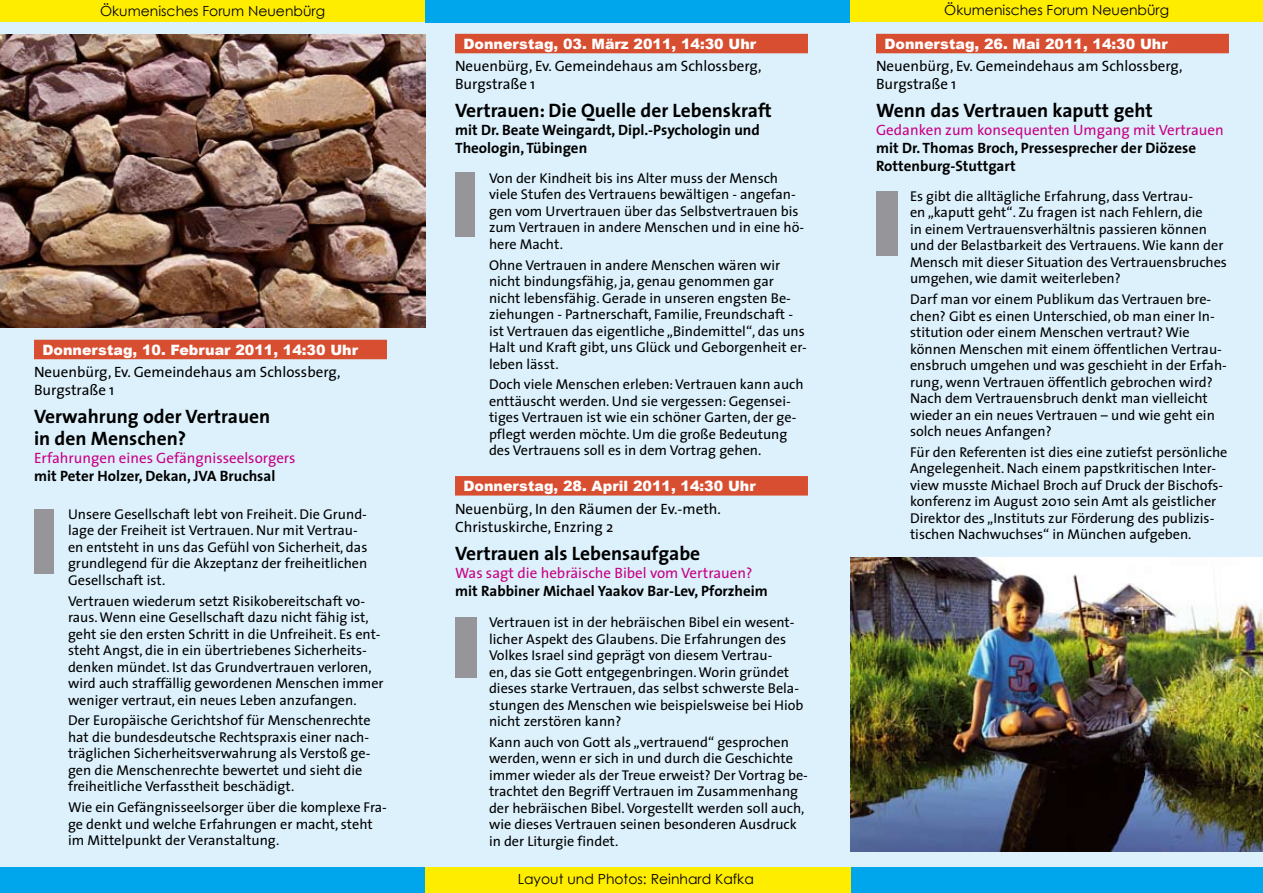
<style>
.page{position:relative;width:1263px;height:893px;background:#dcf1fc}
.page>*{position:absolute;margin:0;border:0;box-sizing:border-box;transform-origin:0 0}
.t1{font:700 19.5px/21.6px "The Sans";color:#000}
.t2{font:15px/18px "The Sans";color:#000}
.t3{font:700 15px/18px "The Sans";color:#000}
.t4{font:15px "The Sans";color:#c80084}
.t5{font:14.25px/16.5px "The Sans";color:#000}
.t6{font:900 14.25px "Arial";color:#fff}
.t7{font:13.95px "Century Gothic";color:#000}
</style>
<div class="page">
<div style="left:34px;top:340px;width:353px;height:19px;background:#d84e31"></div>
<div style="left:455px;top:34px;width:353px;height:19px;background:#d84e31"></div>
<div style="left:455px;top:476px;width:353px;height:20px;background:#d84e31"></div>
<div style="left:876px;top:34px;width:353px;height:19px;background:#d84e31"></div>
<div style="left:34px;top:510px;width:19px;height:64px;background:#969599"></div>
<div style="left:0;top:867px;width:1263px;height:26px;background:#00a6eb"></div>
<div style="left:0;top:0;width:1263px;height:22px;background:#ffed00"></div>
<div style="left:425px;top:867px;width:425px;height:26px;background:#ffed00"></div>
<div style="left:425px;top:0;width:425px;height:22px;background:#00a6eb"></div>
<div style="left:455px;top:618px;width:21px;height:60px;background:#969599"></div>
<div style="left:876px;top:191px;width:21px;height:65px;background:#969599"></div>
<div style="left:455px;top:173px;width:19px;height:64px;background:#969599"></div>
<img style="left:0;top:34px;width:425px;height:294px">
<img style="left:850px;top:558px;width:413px;height:293px">
<p class="t7" style="left:100px;top:1px;width:226px">Ökumenisches Forum Neuenbürg</p>
<p class="t7" style="left:944px;top:0;width:226px">Ökumenisches Forum Neuenbürg</p>
<p class="t6" style="left:43px;top:340px;width:317px">Donnerstag, 10. Februar 2011, 14:30 Uhr</p>
<p class="t2" style="left:34px;top:363px;width:308px">Neuenbürg, Ev. Gemeindehaus am Schlossberg,<br>Burgstraße 1</p>
<h1 class="t1" style="left:34px;top:405px;width:238px">Verwahrung oder Vertrauen in den Menschen?</h1>
<p class="t4" style="left:34px;top:445px;width:263px">Erfahrungen eines Gefängnisseelsorgers</p>
<p class="t3" style="left:34px;top:466px;width:243px">mit Peter Holzer, Dekan, JVA Bruchsal</p>
<p class="t5" style="left:68px;top:505px;width:301px">Unsere Gesellschaft lebt von Freiheit. Die Grund&shy;lage der Freiheit ist Vertrauen. Nur mit Vertrau&shy;en entsteht in uns das Gefühl von Sicherheit, das grundlegend für die Akzeptanz der freiheitlichen Gesellschaft ist.</p>
<p class="t5" style="left:68px;top:592px;width:317px">Vertrauen wiederum setzt Risikobereitschaft vo&shy;raus. Wenn eine Gesellschaft dazu nicht fähig ist, geht sie den ersten Schritt in die Unfreiheit. Es ent&shy;steht Angst, die in ein übertriebenes Sicherheits&shy;denken mündet. Ist das Grundvertrauen verloren, wird auch straffällig gewordenen Menschen immer weniger vertraut, ein neues Leben anzufangen.</p>
<p class="t5" style="left:68px;top:712px;width:304px">Der Europäische Gerichtshof für Menschenrechte hat die bundesdeutsche Rechtspraxis einer nach&shy;träglichen Sicherheitsverwahrung als Verstoß ge&shy;gen die Menschenrechte bewertet und sieht die freiheitliche Verfasstheit beschädigt.</p>
<p class="t5" style="left:68px;top:799px;width:320px">Wie ein Gefängnisseelsorger über die komplexe Fra&shy;ge denkt und welche Erfahrungen er macht, steht im Mittelpunkt der Veranstaltung.</p>
<p class="t6" style="left:463px;top:34px;width:294px">Donnerstag, 03. März 2011, 14:30 Uhr</p>
<p class="t2" style="left:455px;top:57px;width:308px">Neuenbürg, Ev. Gemeindehaus am Schlossberg,<br>Burgstraße 1</p>
<h1 class="t1" style="left:455px;top:99px;width:318px">Vertrauen: Die Quelle der Lebenskraft</h1>
<p class="t3" style="left:455px;top:121px;width:306px">mit Dr. Beate Weingardt, Dipl.-Psychologin und<br>Theologin, Tübingen</p>
<p class="t5" style="left:489px;top:169px;width:317px">Von der Kindheit bis ins Alter muss der Mensch viele Stufen des Vertrauens bewältigen - angefan&shy;gen vom Urvertrauen über das Selbstvertrauen bis zum Vertrauen in andere Menschen und in eine hö&shy;here Macht.</p>
<p class="t5" style="left:489px;top:256px;width:319px">Ohne Vertrauen in andere Menschen wären wir nicht bindungsfähig, ja, genau genommen gar nicht lebensfähig. Gerade in unseren engsten Be&shy;ziehungen - Partnerschaft, Familie, Freundschaft - ist Vertrauen das eigentliche „Bindemittel“, das uns Halt und Kraft gibt, uns Glück und Geborgenheit er&shy;leben lässt.</p>
<p class="t5" style="left:489px;top:376px;width:316px">Doch viele Menschen erleben: Vertrauen kann auch enttäuscht werden. Und sie vergessen: Gegensei&shy;tiges Vertrauen ist wie ein schöner Garten, der ge&shy;pflegt werden möchte. Um die große Bedeutung des Vertrauens soll es in dem Vortrag gehen.</p>
<p class="t6" style="left:463px;top:476px;width:294px">Donnerstag, 28. April 2011, 14:30 Uhr</p>
<p class="t2" style="left:455px;top:499px;width:267px">Neuenbürg, In den Räumen der Ev.-meth.<br>Christuskirche, Enzring 2</p>
<h1 class="t1" style="left:455px;top:542px;width:247px">Vertrauen als Lebensaufgabe</h1>
<p class="t4" style="left:455px;top:560px;width:299px">Was sagt die hebräische Bibel vom Vertrauen?</p>
<p class="t3" style="left:455px;top:581px;width:314px">mit Rabbiner Michael Yaakov Bar-Lev, Pforzheim</p>
<p class="t5" style="left:489px;top:614px;width:316px">Vertrauen ist in der hebräischen Bibel ein wesent&shy;licher Aspekt des Glaubens. Die Erfahrungen des Volkes Israel sind geprägt von diesem Vertrau-<br>en, das sie Gott entgegenbringen. Worin gründet dieses starke Vertrauen, das selbst schwerste Bela&shy;stungen des Menschen wie beispielsweise bei Hiob nicht zerstören kann?</p>
<p class="t5" style="left:489px;top:733px;width:320px">Kann auch von Gott als „vertrauend“ gesprochen werden, wenn er sich in und durch die Geschichte immer wieder als der Treue erweist? Der Vortrag be&shy;trachtet den Begriff Vertrauen im Zusammenhang der hebräischen Bibel. Vorgestellt werden soll auch, wie dieses Vertrauen seinen besonderen Ausdruck in der Liturgie findet.</p>
<p class="t7" style="left:518px;top:869px;width:238px">Layout und Photos: Reinhard Kafka</p>
<p class="t6" style="left:884px;top:34px;width:285px">Donnerstag, 26. Mai 2011, 14:30 Uhr</p>
<p class="t2" style="left:876px;top:57px;width:308px">Neuenbürg, Ev. Gemeindehaus am Schlossberg,<br>Burgstraße 1</p>
<h1 class="t1" style="left:876px;top:99px;width:278px">Wenn das Vertrauen kaputt geht</h1>
<p class="t4" style="left:876px;top:118px;width:349px">Gedanken zum konsequenten Umgang mit Vertrauen</p>
<p class="t3" style="left:876px;top:139px;width:322px">mit Dr. Thomas Broch, Pressesprecher der Diözese<br>Rottenburg-Stuttgart</p>
<p class="t5" style="left:910px;top:187px;width:318px">Es gibt die alltägliche Erfahrung, dass Vertrau-<br>en „kaputt geht“. Zu fragen ist nach Fehlern, die<br>in einem Vertrauensverhältnis passieren können und der Belastbarkeit des Vertrauens. Wie kann der Mensch mit dieser Situation des Vertrauensbruches umgehen, wie damit weiterleben?</p>
<p class="t5" style="left:910px;top:291px;width:318px">Darf man vor einem Publikum das Vertrauen bre&shy;chen? Gibt es einen Unterschied, ob man einer In&shy;stitution oder einem Menschen vertraut? Wie können Menschen mit einem öffentlichen Vertrau&shy;ensbruch umgehen und was geschieht in der Erfah&shy;rung, wenn Vertrauen öffentlich gebrochen wird?<br>Nach dem Vertrauensbruch denkt man vielleicht wieder an ein neues Vertrauen – und wie geht ein solch neues Anfangen?</p>
<p class="t5" style="left:910px;top:443px;width:319px">Für den Referenten ist dies eine zutiefst persönliche Angelegenheit. Nach einem papstkritischen Inter&shy;view musste Michael Broch auf Druck der Bischofs&shy;konferenz im August 2010 sein Amt als geistlicher Direktor des „Instituts zur Förderung des publizis&shy;tischen Nachwuchses“ in München aufgeben.</p>
</div>
